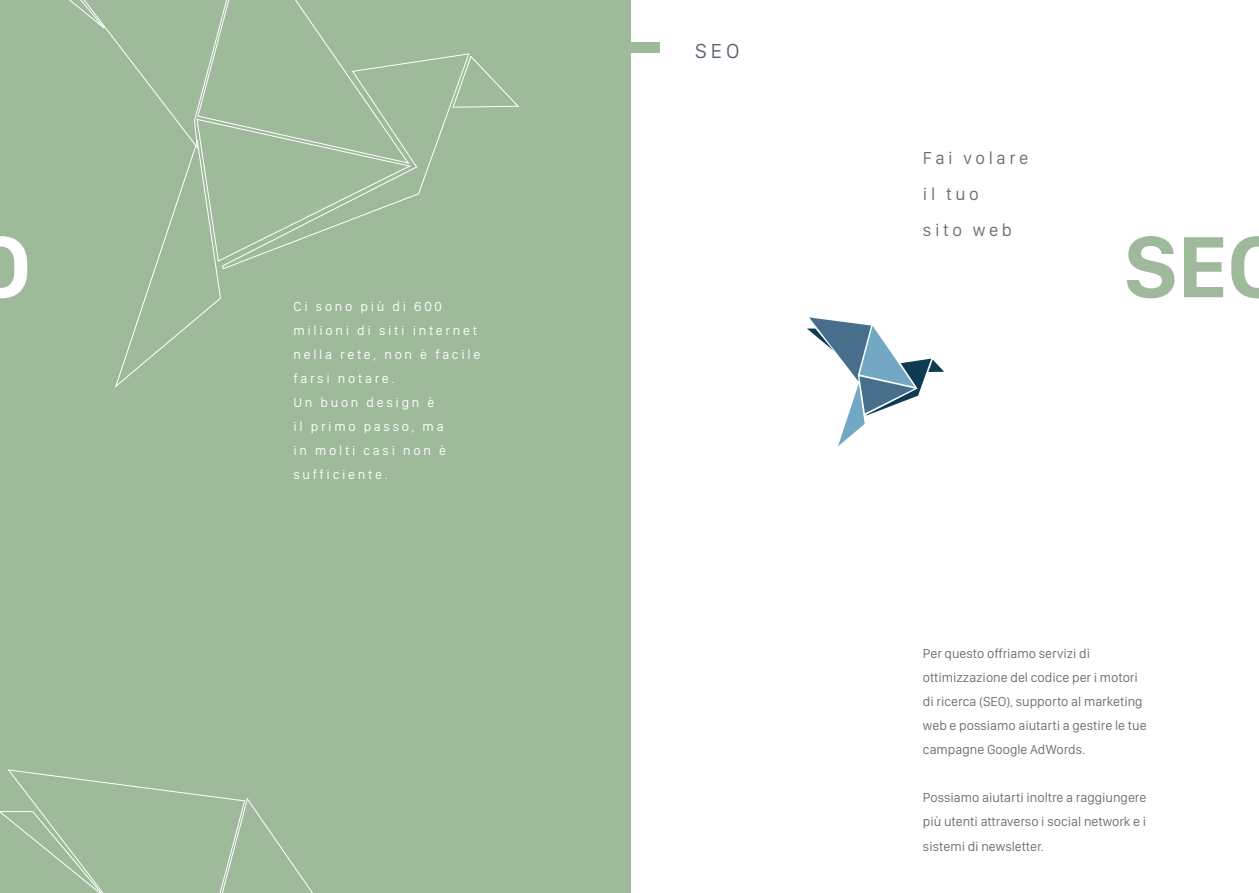
<style>
.page{position:relative;width:1259px;height:893px;background:#fff}
.page>*{position:absolute;margin:0;border:0;box-sizing:border-box;transform-origin:0 0}
.t1{font:700 90px "San Francisco Display";color:#9eba9a}
.t2{font:700 90px "San Francisco Display";color:#fff}
.t3{font:21px "San Francisco Display";color:#576574}
.t4{font:18px/36px "San Francisco Display";letter-spacing:.2em;color:#6c6d70}
.t5{font:13.5px/24px "San Francisco Display";color:#6c6d70}
.t6{font:13.5px/24px "San Francisco Display";letter-spacing:.2em;color:#fff}
</style>
<div class="page">
<svg style="left:807px;top:317px;width:137px;height:129px"></svg>
<div style="left:629px;top:42px;width:31px;height:11px;background:#9eba9a"></div>
<div style="left:0;top:0;width:630px;height:893px;background:#9eba9a"></div>
<svg style="left:469px;top:56px;width:50px;height:52px"></svg>
<svg style="left:410px;top:53px;width:59px;height:145px"></svg>
<svg style="left:69px;top:0;width:341px;height:388px"></svg>
<svg style="left:0;top:769px;width:313px;height:124px"></svg>
<h1 class="t2" style="left:-29px;top:209px;width:61px">O</h1>
<p class="t6" style="left:293px;top:294px;width:188px">Ci sono più di 600 milioni di siti internet nella rete, non è facile farsi notare.<br>Un buon design è<br>il primo passo, ma<br>in molti casi non è sufficiente.</p>
<h2 class="t3" style="left:695px;top:38px;width:46px">SEO</h2>
<h3 class="t4" style="left:923px;top:139px;width:107px">Fai volare il tuo<br>sito web</h3>
<h1 class="t1" style="left:1124px;top:209px;width:164px">SEO</h1>
<p class="t5" style="left:923px;top:641px;width:225px">Per questo offriamo servizi di ottimizzazione del codice per i motori di ricerca (SEO), supporto al marketing web e possiamo aiutarti a gestire le tue campagne Google AdWords.</p>
<p class="t5" style="left:923px;top:785px;width:225px;text-align:justify">Possiamo aiutarti inoltre a raggiungere più utenti attraverso i social network e i sistemi di newsletter.</p>
</div>
